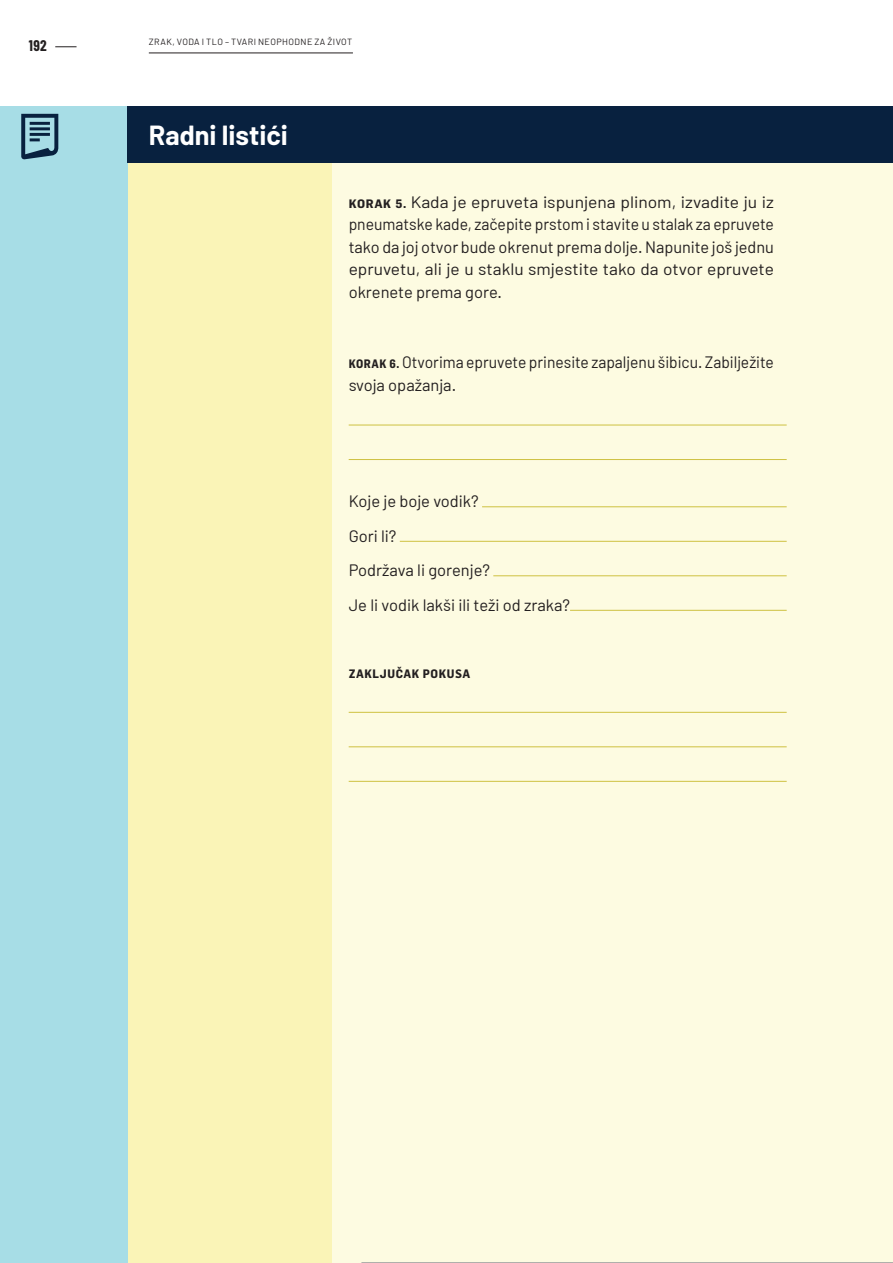
<style>
.page{position:relative;width:893px;height:1263px;background:#fff}
.page>*{position:absolute;margin:0;border:0;box-sizing:border-box;transform-origin:0 0}
.t1{font:700 27px "Barlow";color:#fff}
.Radni_listići_Korak{font:16.5px/22.5px "Barlow";color:#231f20;text-align:justify;scale:1.06 1}
.Radni_listići_Korak-2{font:16.5px/22.5px "Barlow";color:#231f20;scale:.95 1}
.Radni_listići_Text_p{font:16.5px "Barlow";color:#231f20}
.t2{font:700 15px "Barlow Condensed";color:#231f20}
.t3{font:700 12px "Flama Semicondensed";letter-spacing:.05em;color:#231f20}
.Naslov_cjeline{font:9px "Barlow";letter-spacing:.05em;color:#231f20}
.s1{font-family:"Flama Semicondensed";font-weight:700;font-size:12px}
</style>
<div class="page">
<div style="left:0;top:106px;width:893px;height:1157px;background:#fdfbe1"></div>
<hr style="left:361px;top:1262px;width:532px;height:1px;background:#939598">
<div style="left:128px;top:106px;width:204px;height:1157px;background:#faf4b7"></div>
<div style="left:0;top:106px;width:128px;height:1157px;background:#a7dde6"></div>
<div style="left:127px;top:106px;width:766px;height:56px;background:#08213f"></div>
<svg style="left:55px;top:46px;width:22px;height:1px"></svg>
<svg style="left:21px;top:114px;width:37px;height:46px"></svg>
<hr style="left:349px;top:425px;width:438px;height:1px;background:#cec141">
<hr style="left:349px;top:459px;width:438px;height:1px;background:#cec141">
<hr style="left:482px;top:506px;width:305px;height:1px;background:#cec141">
<hr style="left:400px;top:541px;width:387px;height:1px;background:#cec141">
<hr style="left:493px;top:575px;width:294px;height:1px;background:#cec141">
<hr style="left:570px;top:610px;width:217px;height:1px;background:#cec141">
<hr style="left:349px;top:712px;width:438px;height:1px;background:#cec141">
<hr style="left:349px;top:746px;width:438px;height:1px;background:#cec141">
<hr style="left:349px;top:781px;width:438px;height:1px;background:#cec141">
<hr style="left:149px;top:53px;width:204px;height:1px;background:#231f20">
<p class="t2" style="left:29px;top:36px;width:19px">192</p>
<p class="Naslov_cjeline" style="left:149px;top:36px;width:116px">Zrak, voda i tlo – tvari neop</p>
<p class="Naslov_cjeline" style="left:282px;top:36px;width:14px">hodne</p>
<p class="Naslov_cjeline" style="left:315px;top:36px;width:39px">za život</p>
<h1 class="t1" style="left:149px;top:118px;width:141px">Radni listići</h1>
<p class="Radni_listići_Korak" style="left:349px;top:190px;width:403px"><span class="s1">KORAK 5.</span> Kada je epruveta ispunjena plinom, izvadite ju iz pneumatske kade, začepite prstom i stavite u stalak za epruvete tako da joj otvor bude okrenut prema dolje. Napunite još jednu epruvetu, ali je u staklu smjestite tako da otvor epruvete okrenete prema gore.</p>
<p class="Radni_listići_Korak-2" style="left:349px;top:351px;width:449px"><span class="s1">KORAK 6.</span> Otvorima epruvete prinesite zapaljenu šibicu. Zabilježite svoja opažanja.</p>
<p class="Radni_listići_Text_p" style="left:349px;top:491px;width:132px">Koje je boje vodik?</p>
<p class="Radni_listići_Text_p" style="left:349px;top:525px;width:49px">Gori li?</p>
<p class="Radni_listići_Text_p" style="left:349px;top:560px;width:143px">Podržava li gorenje?</p>
<p class="Radni_listići_Text_p" style="left:349px;top:594px;width:223px">Je li vodik lakši ili teži od zraka?</p>
<p class="t3" style="left:349px;top:666px;width:123px">ZAKLJUČAK POKUSA</p>
</div>
